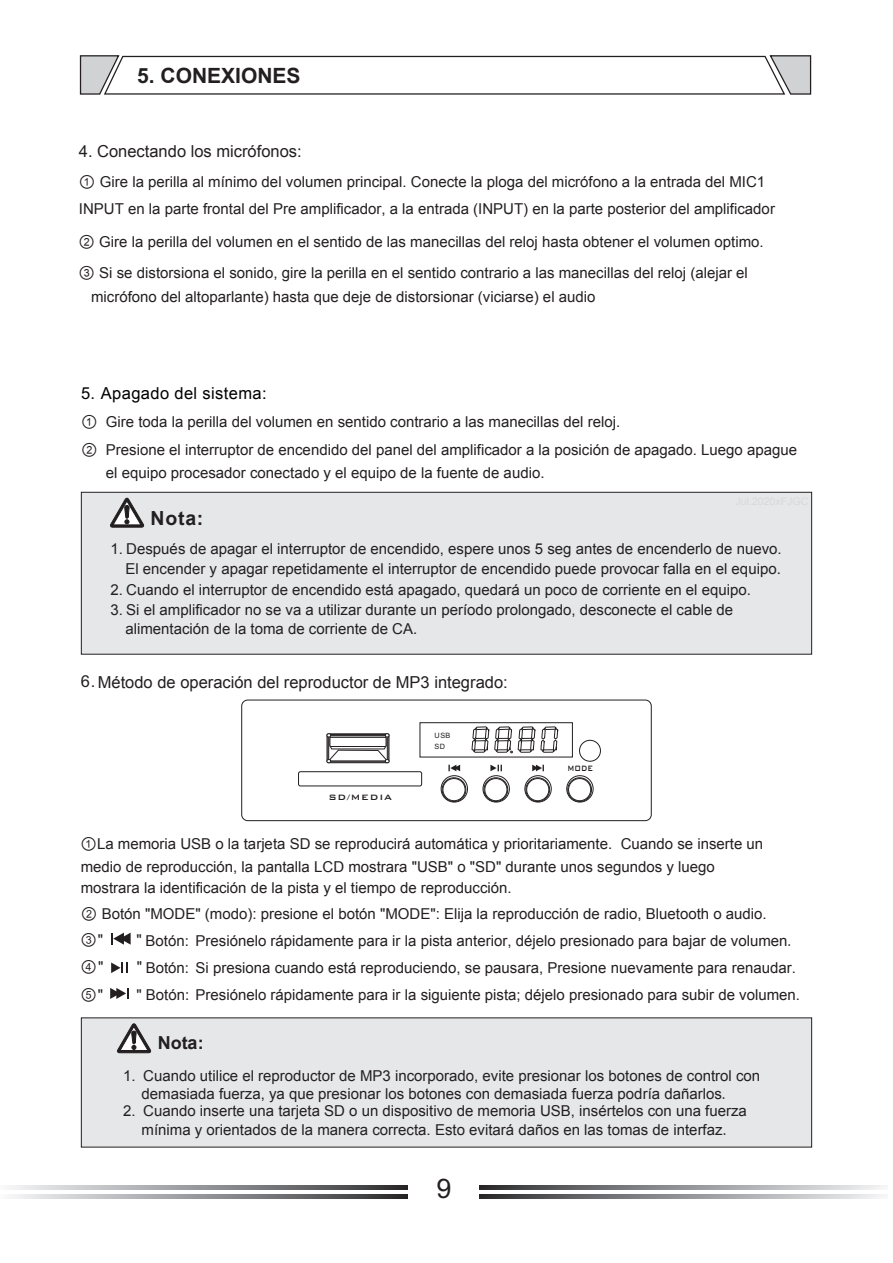
<style>
.page{position:relative;width:893px;height:1263px;background:#fff}
.page>*{position:absolute;margin:0;border:0;box-sizing:border-box;transform-origin:0 0}
.t1{font:27px "Arial";color:#231f20}
.t2{font:700 21px "Arial";color:#231f20}
.t3{font:700 19.5px "Arial";color:#231f20}
.t4{font:700 18px "Arial";color:#231f20}
.t5{font:16.5px "Arial";color:#231f20}
.t6{font:16.5px "Arial";letter-spacing:.025em;color:#000}
.t7{font:16.5px "Arial Unicode MS";color:#231f20}
.t8{font:15px/18.8px "Arial";color:#231f20}
.t9{font:500 10.35px "Bank Gothic BT";letter-spacing:.075em;color:#231f20}
.t10{font:500 10.35px "Bank Gothic BT";letter-spacing:.075em;color:#231f20;scale:.73 1}
.t11{font:7.35px/11.6px "Arial";color:#231f20}
.s1{font-style:inherit}
.s2{font-family:"Arial Unicode MS";font-size:16.5px}
.s3{font-family:"Arial";font-size:15px}
.s4{font-family:"N Sim Sun"}
</style>
<div class="page">
<svg style="left:12px;top:1194px;width:396px;height:4px;background:#8f9093"></svg>
<svg style="left:479px;top:1194px;width:407px;height:4px;background:#919294"></svg>
<svg style="left:10px;top:1186px;width:398px;height:3px"></svg>
<svg style="left:479px;top:1186px;width:406px;height:3px"></svg>
<svg style="left:79px;top:55px;width:733px;height:40px"></svg>
<div style="left:81px;top:1017px;width:731px;height:130px;background:#e6e7e9"></div>
<svg style="left:117px;top:1023px;width:35px;height:30px"></svg>
<div style="left:241px;top:700px;width:411px;height:121px;background:#fff;border:1px solid #231f20;border-radius:6px"></div>
<div style="left:420px;top:722px;width:153px;height:35px;background:#fff;border:1px solid #231f20"></div>
<svg style="left:327px;top:733px;width:62px;height:30px"></svg>
<div style="left:298px;top:771px;width:124px;height:15px;background:#fff;border:1px solid #231f20;border-radius:2px"></div>
<svg style="left:441px;top:775px;width:27px;height:27px"></svg>
<svg style="left:442px;top:777px;width:24px;height:25px"></svg>
<div style="left:443px;top:778px;width:22px;height:23px;background:#fff;border:1px solid #231f20;border-radius:50%"></div>
<svg style="left:483px;top:775px;width:27px;height:27px"></svg>
<svg style="left:484px;top:777px;width:24px;height:25px"></svg>
<div style="left:484px;top:778px;width:23px;height:23px;background:#fff;border:1px solid #231f20;border-radius:50%"></div>
<svg style="left:525px;top:775px;width:27px;height:27px"></svg>
<svg style="left:526px;top:777px;width:24px;height:25px"></svg>
<div style="left:526px;top:778px;width:23px;height:23px;background:#fff;border:1px solid #231f20;border-radius:50%"></div>
<svg style="left:566px;top:775px;width:27px;height:27px"></svg>
<svg style="left:567px;top:777px;width:25px;height:25px"></svg>
<div style="left:568px;top:778px;width:23px;height:23px;background:#fff;border:1px solid #231f20;border-radius:50%"></div>
<svg style="left:448px;top:765px;width:12px;height:6px"></svg>
<svg style="left:471px;top:726px;width:87px;height:45px"></svg>
<div style="left:579px;top:740px;width:22px;height:21px;background:#fff;border:1px solid #231f20;border-radius:50%"></div>
<svg style="left:110px;top:988px;width:18px;height:11px"></svg>
<svg style="left:111px;top:962px;width:16px;height:11px"></svg>
<svg style="left:111px;top:933px;width:20px;height:12px"></svg>
<div style="left:81px;top:492px;width:731px;height:163px;background:#e6e7e9;border:1px solid #231f20"></div>
<svg style="left:110px;top:498px;width:35px;height:30px"></svg>
<h2 class="t2" style="left:137px;top:62px;width:165px"><span class="s1">5.</span> CONEXIONES</h2>
<p class="t5" style="left:79px;top:145px;width:224px">4. Conectando los micrófonos:</p>
<p class="t8" style="left:79px;top:169px;width:698px;line-height:26.4px"><span class="s2">①</span> Gire la perilla al mínimo del volumen principal. Conecte la ploga del micrófono a la entrada del MIC1<br>INPUT en la parte frontal del Pre amplificador, a la entrada (INPUT) en la parte posterior del amplificador</p>
<p class="t8" style="left:79px;top:226px;width:687px;line-height:31.2px"><span class="s2">②</span> Gire la perilla del volumen en el sentido de las manecillas del reloj hasta obtener el volumen optimo.<br><span class="s2">③</span> Si se distorsiona el sonido, gire la perilla en el sentido contrario a las manecillas del reloj (alejar el</p>
<p class="t8" style="left:91px;top:287px;width:506px">micrófono del altoparlante) hasta que deje de distorsionar (viciarse) el audio</p>
<p class="t6" style="left:81px;top:387px;width:187px">5. Apagado del sistema:</p>
<p class="t8" style="left:81px;top:408px;width:718px;line-height:27.5px"><span class="s2">①</span> Gire toda la perilla del volumen en sentido contrario a las manecillas del reloj.<br><span class="s2">②</span> Presione el interruptor de encendido del panel del amplificador a la posición de apagado. Luego apague</p>
<p class="t8" style="left:106px;top:463px;width:440px">el equipo procesador conectado y el equipo de la fuente de audio.</p>
<h3 class="t3" style="left:151px;top:511px;width:54px">Not<span class="s1">a</span>:</h3>
<p class="t8" style="left:110px;top:539px;width:673px;line-height:19.6px;text-align:right">1. Después de apagar el interruptor de encendido, espere unos 5 seg antes de encenderlo de nuevo.<br>El encender y apagar repetidamente el interruptor de encendido puede provocar falla en el equipo.</p>
<p class="t8" style="left:110px;top:580px;width:642px">2. Cuando el interruptor de encendido está apagado, quedará un poco de corriente en el equipo.</p>
<p class="t8" style="left:125px;top:600px;width:609px;line-height:19.6px;text-indent:-15px">3. Si el amplificador no se va a utilizar durante un período prolongado, desconecte el cable de alimentación de la toma de corriente de CA.</p>
<p class="t5" style="left:81px;top:676px;width:429px">6.Método de operación del reproductor de MP3 integrado:</p>
<p class="t9" style="left:328px;top:792px;width:65px">SD/MEDIA</p>
<p class="t11" style="left:435px;top:730px;width:17px">USB<br>SD</p>
<p class="t10" style="left:567px;top:763px;width:37px">MODE</p>
<p class="t8" style="left:81px;top:835px;width:684px"><span class="s2">①</span>La memoria USB o la tarjeta SD se reproducirá automática y prioritariamente. Cuando se inserte un</p>
<p class="t8" style="left:81px;top:857px;width:636px;line-height:20.5px">medio de reproducción, la pantalla LCD mostrara "USB" o "SD" durante unos segundos y luego mostrara la identificación de la pista y el tiempo de reproducción.</p>
<p class="t8" style="left:81px;top:904px;width:688px"><span class="s2">②</span> Botón "MODE" (modo): presione el botón "MODE": Elija la reproducción de radio, Bluetooth o audio.</p>
<p class="t7" style="left:81px;top:933px;width:24px">③<span class="s3">"</span></p>
<p class="t8" style="left:137px;top:932px;width:660px">" Botón: Presiónelo rápidamente para ir la pista anterior, déjelo presionado para bajar de volumen<span class="s4">.</span></p>
<p class="t7" style="left:81px;top:960px;width:24px">④<span class="s3">"</span></p>
<p class="t8" style="left:137px;top:960px;width:661px">" Botón: Si presiona cuando está reproduciendo, se pausara, Presione nuevamente para renaudar.</p>
<p class="t7" style="left:81px;top:987px;width:24px">⑤<span class="s3">"</span></p>
<p class="t8" style="left:137px;top:986px;width:665px">" Botón: Presiónelo rápidamente para ir la siguiente pista; déjelo presionado para subir de volumen.</p>
<p class="t4" style="left:158px;top:1036px;width:47px">Not<span class="s1">a</span>:</p>
<p class="t8" style="left:142px;top:1066px;width:620px;text-indent:-18px">1. Cuando utilice el reproductor de MP3 incorporado, evite presionar los botones de control con demasiada fuerza, ya que presionar los botones con demasiada fuerza podría dañarlos<span class="s4">.</span></p>
<p class="t8" style="left:123px;top:1102px;width:625px;text-align:center">2. Cuando inserte una tarjeta SD o un dispositivo de memoria USB, insértelos con una fuerza mínima y orientados de la manera correcta. Esto evitará daños en las tomas de interfaz<span class="s4">.</span></p>
<h1 class="t1" style="left:437px;top:1178px;width:17px">9</h1>
</div>
